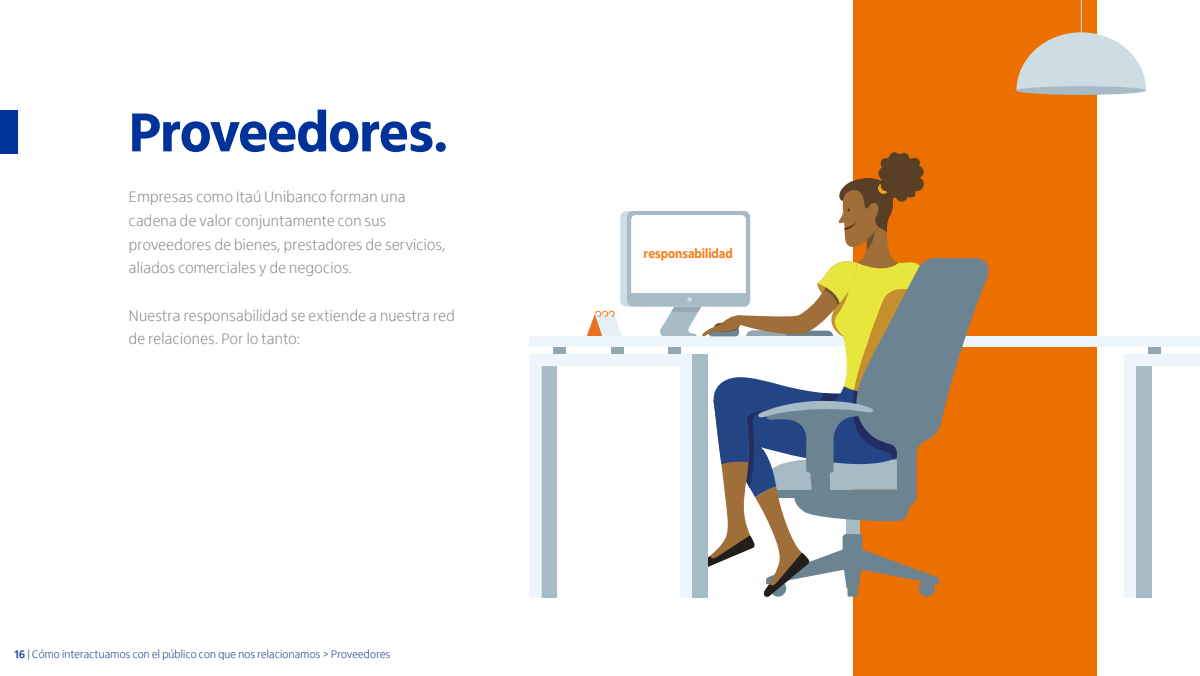
<style>
.page{position:relative;width:1200px;height:676px;background:#fff}
.page>*{position:absolute;margin:0;border:0;box-sizing:border-box;transform-origin:0 0}
.t1{font:800 56px "Itau Display";letter-spacing:-.01em;color:#039}
.t2{font:300 15.6px/23.6px "Itau Display";letter-spacing:.02em;color:#898e92}
.t3{font:800 13.12px "Itau Display";color:#f58220;scale:.96 1}
.t4{font:300 11.2px "Itau Display";letter-spacing:.02em;color:#1f3c8a}
.s1{font-weight:700}
</style>
<div class="page">
<div style="left:853px;top:0;width:244px;height:675px;background:#ec7000"></div>
<div style="left:620px;top:211px;width:130px;height:95px;background:#cedce3;border-radius:6px"></div>
<div style="left:627px;top:211px;width:123px;height:95px;background:#a7bbc7;border-radius:6px"></div>
<svg style="left:587px;top:310px;width:35px;height:26px"></svg>
<svg style="left:1124px;top:354px;width:76px;height:243px"></svg>
<div style="left:1148px;top:347px;width:12px;height:7px;background:#95a7b0"></div>
<div style="left:530px;top:336px;width:670px;height:11px;background:#eef5fc"></div>
<svg style="left:530px;top:354px;width:101px;height:243px"></svg>
<div style="left:554px;top:347px;width:12px;height:7px;background:#95a7b0"></div>
<div style="left:611px;top:347px;width:12px;height:7px;background:#95a7b0"></div>
<svg style="left:944px;top:258px;width:45px;height:152px"></svg>
<svg style="left:631px;top:152px;width:313px;height:445px"></svg>
<div style="left:692px;top:354px;width:16px;height:243px;background:#a7bbc7"></div>
<div style="left:0;top:109px;width:18px;height:44px;background:#039"></div>
<svg style="left:1017px;top:32px;width:129px;height:58px"></svg>
<hr style="left:1081px;top:0;width:1px;height:32px;background:#cedce3">
<div style="left:1017px;top:86px;width:129px;height:9px;background:#a7bbc7;border-radius:50%"></div>
<h1 class="t1" style="left:129px;top:100px;width:321px">Proveedores.</h1>
<p class="t2" style="left:129px;top:185px;width:318px">Empresas como Itaú Unibanco forman una cadena de valor conjuntamente con sus proveedores de bienes, prestadores de servicios, aliados comerciales y de negocios.</p>
<p class="t2" style="left:129px;top:303px;width:327px">Nuestra responsabilidad se extiende a nuestra red de relaciones. Por lo tanto:</p>
<p class="t4" style="left:14px;top:647px;width:377px"><span class="s1">16</span> | Cómo interactuamos con el público con que nos relacionamos &gt; Proveedores</p>
<p class="t3" style="left:644px;top:246px;width:94px">responsabilidad</p>
</div>
